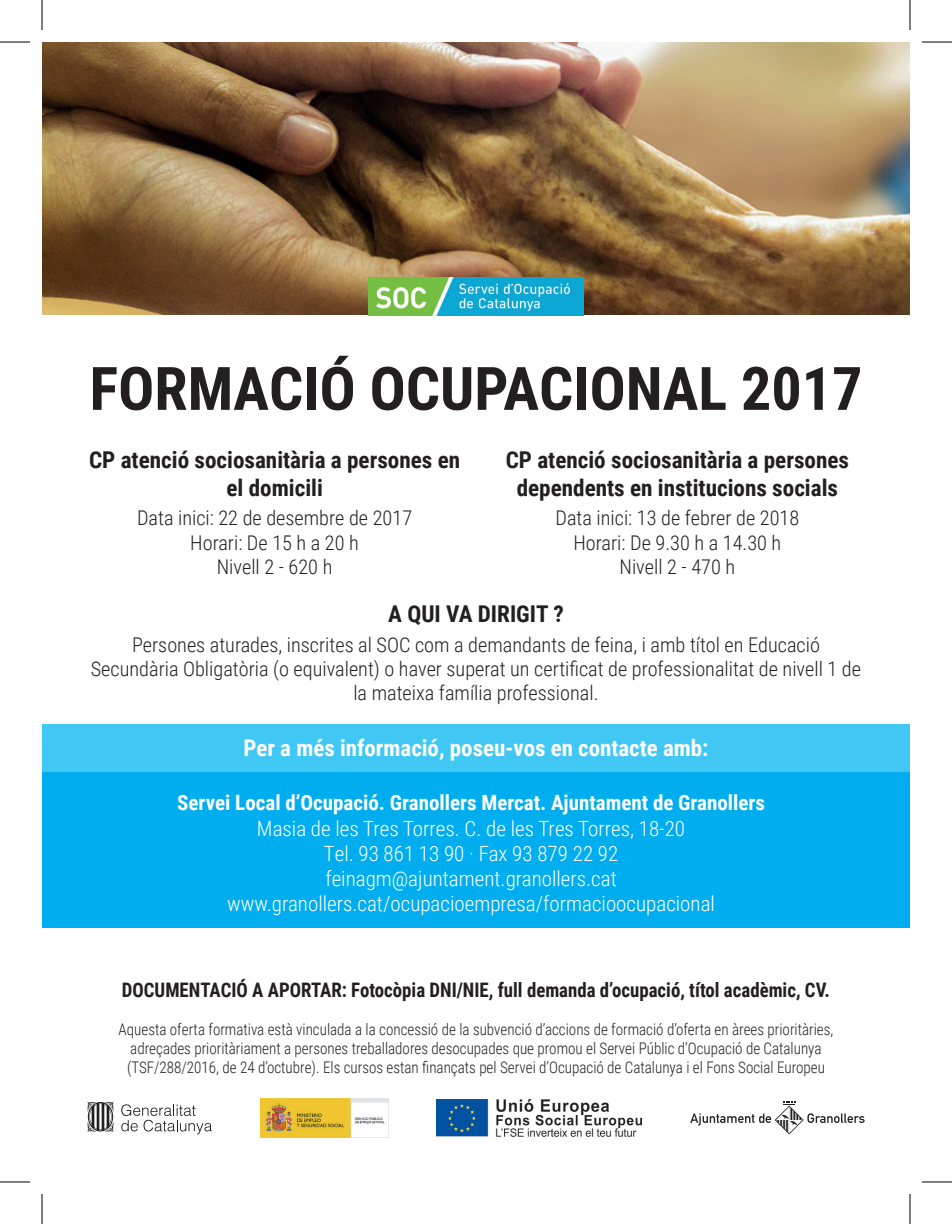
<style>
.page{position:relative;width:952px;height:1224px;background:#fff}
.page>*{position:absolute;margin:0;border:0;box-sizing:border-box;transform-origin:0 0}
.t1{font:700 60px "Roboto Condensed";color:#231f20}
.t2{font:700 23.2px/27.8px "Roboto Condensed";color:#231f20;text-align:center}
.t3{font:700 22.8px "Roboto Condensed";color:#fff}
.t4{font:300 21px/25.2px "Roboto Condensed";color:#fff;text-align:center}
.t5{font:700 21px "Roboto Condensed";color:#fff}
.t6{font:300 20.2px/24.2px "Roboto Condensed";color:#231f20;text-align:center}
.t7{font:700 20px "Roboto Condensed";color:#231f20;scale:.94 1}
.t8{font:300 16px/19.2px "Roboto Condensed";color:#231f20;text-align:center;scale:.94 1}
</style>
<div class="page">
<img style="left:42px;top:42px;width:867px;height:273px">
<img style="left:368px;top:277px;width:215px;height:38px">
<div style="left:42px;top:724px;width:867px;height:48px;background:#40c7f4"></div>
<div style="left:42px;top:772px;width:867px;height:155px;background:#00aeef"></div>
<svg style="left:87px;top:1101px;width:26px;height:30px"></svg>
<svg style="left:121px;top:1104px;width:91px;height:30px"></svg>
<svg style="left:690px;top:1101px;width:174px;height:33px"></svg>
<img style="left:437px;top:1100px;width:205px;height:36px">
<img style="left:260px;top:1099px;width:128px;height:38px">
<hr style="left:0;top:42px;width:30px;height:1px;background:#000">
<hr style="left:921px;top:42px;width:30px;height:1px;background:#000">
<hr style="left:0;top:1181px;width:30px;height:1px;background:#000">
<hr style="left:921px;top:1181px;width:30px;height:1px;background:#000">
<hr style="left:42px;top:0;width:1px;height:30px;background:#000">
<hr style="left:42px;top:1194px;width:1px;height:30px;background:#000">
<hr style="left:909px;top:0;width:1px;height:30px;background:#000">
<hr style="left:909px;top:1194px;width:1px;height:30px;background:#000">
<h1 class="t1" style="left:89px;top:346px;width:774px">FORMACIÓ OCUPACIONAL 2017</h1>
<h2 class="t2" style="left:89px;top:445px;width:372px">CP atenció sociosanitària a persones en el domicili</h2>
<p class="t6" style="left:137px;top:505px;width:276px">Data inici: 22 de desembre de 2017<br>Horari: De 15 h a 20 h<br>Nivell 2 - 620 h</p>
<h2 class="t2" style="left:505px;top:445px;width:345px">CP atenció sociosanitària a persones dependents en institucions socials</h2>
<p class="t6" style="left:555px;top:505px;width:245px">Data inici: 13 de febrer de 2018<br>Horari: De 9.30 h a 14.30 h<br>Nivell 2 - 470 h</p>
<h2 class="t2" style="left:388px;top:599px;width:177px">A QUI VA DIRIGIT ?</h2>
<p class="t6" style="left:91px;top:632px;width:771px">Persones aturades, inscrites al SOC com a demandants de feina, i amb títol en Educació<br>Secundària Obligatòria (o equivalent) o haver superat un certificat de professionalitat de nivell 1 de la mateixa família professional.</p>
<h3 class="t3" style="left:243px;top:732px;width:466px">Per a més informació, poseu-vos en contacte amb:</h3>
<h3 class="t5" style="left:177px;top:788px;width:589px">Servei Local d’Ocupació. Granollers Mercat. Ajuntament de Granollers</h3>
<h3 class="t4" style="left:227px;top:815px;width:489px">Masia de les Tres Torres. C. de les Tres Torres, 18-20<br>Tel. 93 861 13 90 · Fax 93 879 22 92 feinagm@ajuntament.granollers.cat www.granollers.cat/ocupacioempresa/formacioocupacional</h3>
<p class="t7" style="left:122px;top:975px;width:754px">DOCUMENTACIÓ A APORTAR: Fotocòpia DNI/NIE, full demanda d’ocupació, títol acadèmic, CV.</p>
<p class="t8" style="left:119px;top:1019px;width:761px">Aquesta oferta formativa està vinculada a la concessió de la subvenció d’accions de formació d’oferta en àrees prioritàries, adreçades prioritàriament a persones treballadores desocupades que promou el Servei Públic d’Ocupació de Catalunya (TSF/288/2016, de 24 d’octubre). Els cursos estan finançats pel Servei d’Ocupació de Catalunya i el Fons Social Europeu</p>
</div>
